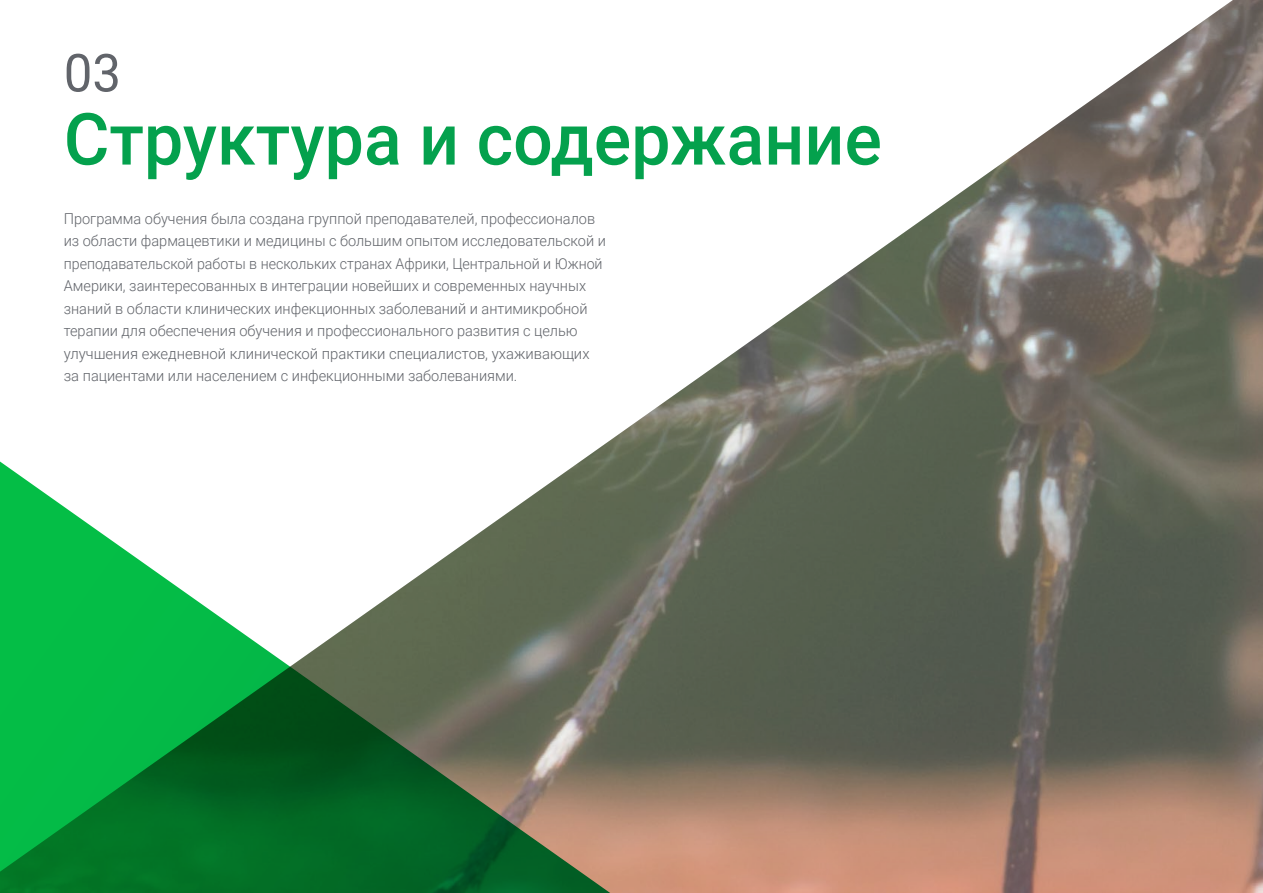
<style>
.page{position:relative;width:1263px;height:893px;background:#fff}
.page>*{position:absolute;margin:0;border:0;box-sizing:border-box;transform-origin:0 0}
.t1{font:500 72px "Roboto";color:#04a14d}
.t2{font:52.5px "Roboto";color:#61646a}
.t3{font:300 15px/22.5px "Roboto";color:#61646a}
</style>
<div class="page">
<img style="left:602px;top:0;width:661px;height:893px">
<svg style="left:0;top:446px;width:640px;height:447px"></svg>
<h2 class="t2" style="left:64px;top:36px;width:59px">03</h2>
<h1 class="t1" style="left:64px;top:89px;width:820px">Структура и содержание</h1>
<p class="t3" style="left:64px;top:207px;width:543px">Программа обучения была создана группой преподавателей, профессионалов из области фармацевтики и медицины с большим опытом исследовательской и преподавательской работы в нескольких странах Африки, Центральной и Южной Америки, заинтересованных в интеграции новейших и современных научных знаний в области клинических инфекционных заболеваний и антимикробной терапии для обеспечения обучения и профессионального развития с целью улучшения ежедневной клинической практики специалистов, ухаживающих за пациентами или населением с инфекционными заболеваниями.</p>
</div>
